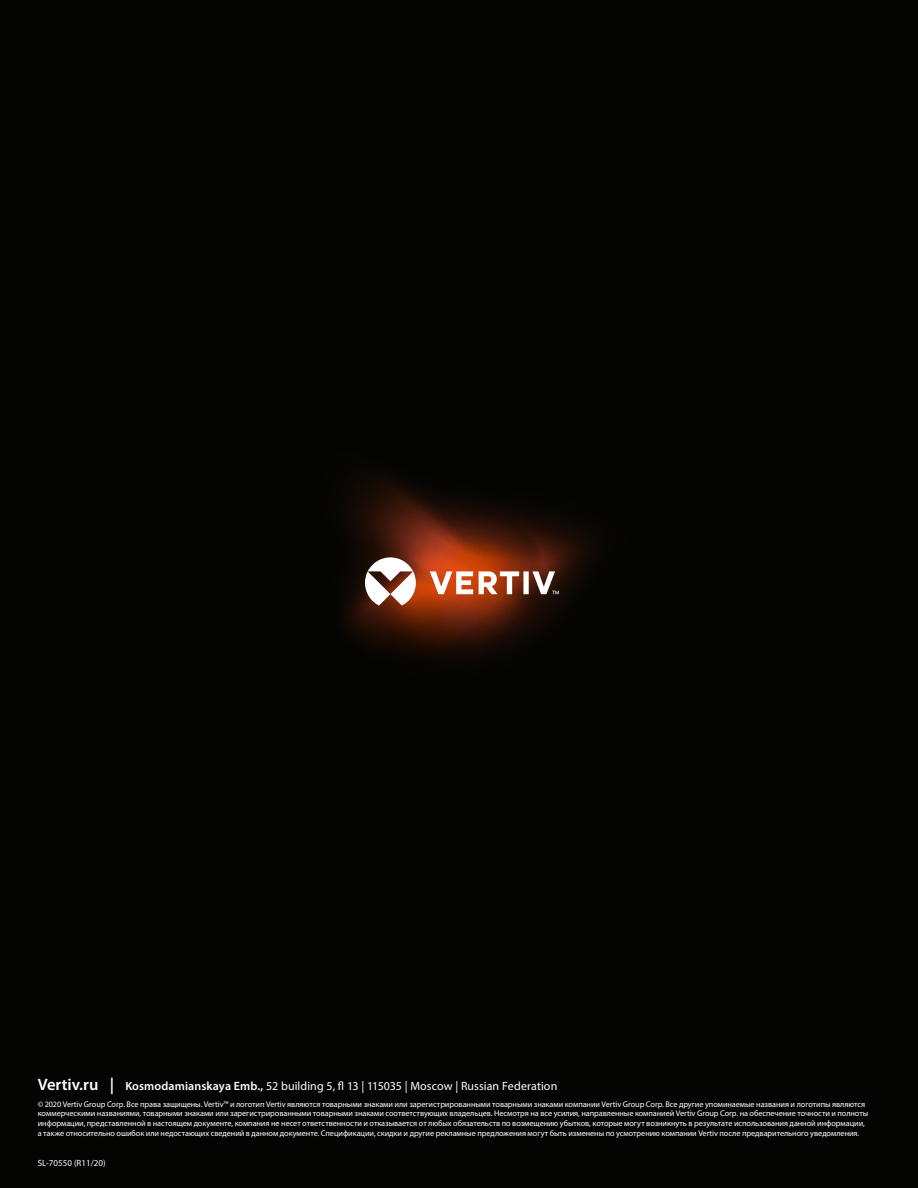
<style>
.page{position:relative;width:918px;height:1188px;background:#040503}
.page>*{position:absolute;margin:0;border:0;box-sizing:border-box;transform-origin:0 0}
.t1{font:12px "Myriad Pro";letter-spacing:.005em;color:#fff}
.t2{font:9px "Myriad Pro";color:#fff}
.t3{font:8.25px/9.8px "Myriad Pro";letter-spacing:-.005em;color:#fff}
.s1{font-weight:600;font-size:16.5px}
.s2{font-weight:600}
</style>
<div class="page">
<svg style="left:344px;top:473px;width:252px;height:155px"></svg>
<svg style="left:349px;top:516px;width:210px;height:143px"></svg>
<h1 class="t1" style="left:38px;top:1079px;width:521px"><span class="s1">Vertiv.ru |</span> <span class="s2">Kosmodamianskaya Emb.,</span> 52 building 5, fl 13 | 115035 | Moscow | Russian Federation</h1>
<p class="t3" style="left:38px;top:1099px;width:832px">© 2020 Vertiv Group Corp. Все права защищены. Vertiv™ и логотип Vertiv являются товарными знаками или зарегистрированными товарными знаками компании Vertiv Group Corp. Все другие упоминаемые названия и логотипы являются коммерческими названиями, товарными знаками или зарегистрированными товарными знаками соответствующих владельцев. Несмотря на все усилия, направленные компанией Vertiv Group Corp. на обеспечение точности и полноты информации, представленной в настоящем документе, компания не несет ответственности и отказывается от любых обязательств по возмещению убытков, которые могут возникнуть в результате использования данной информации, а также относительно ошибок или недостающих сведений в данном документе. Спецификации, скидки и другие рекламные предложения могут быть изменены по усмотрению компании Vertiv после предварительного уведомления.</p>
<p class="t2" style="left:38px;top:1158px;width:69px">SL-70550 (R11/20)</p>
</div>
